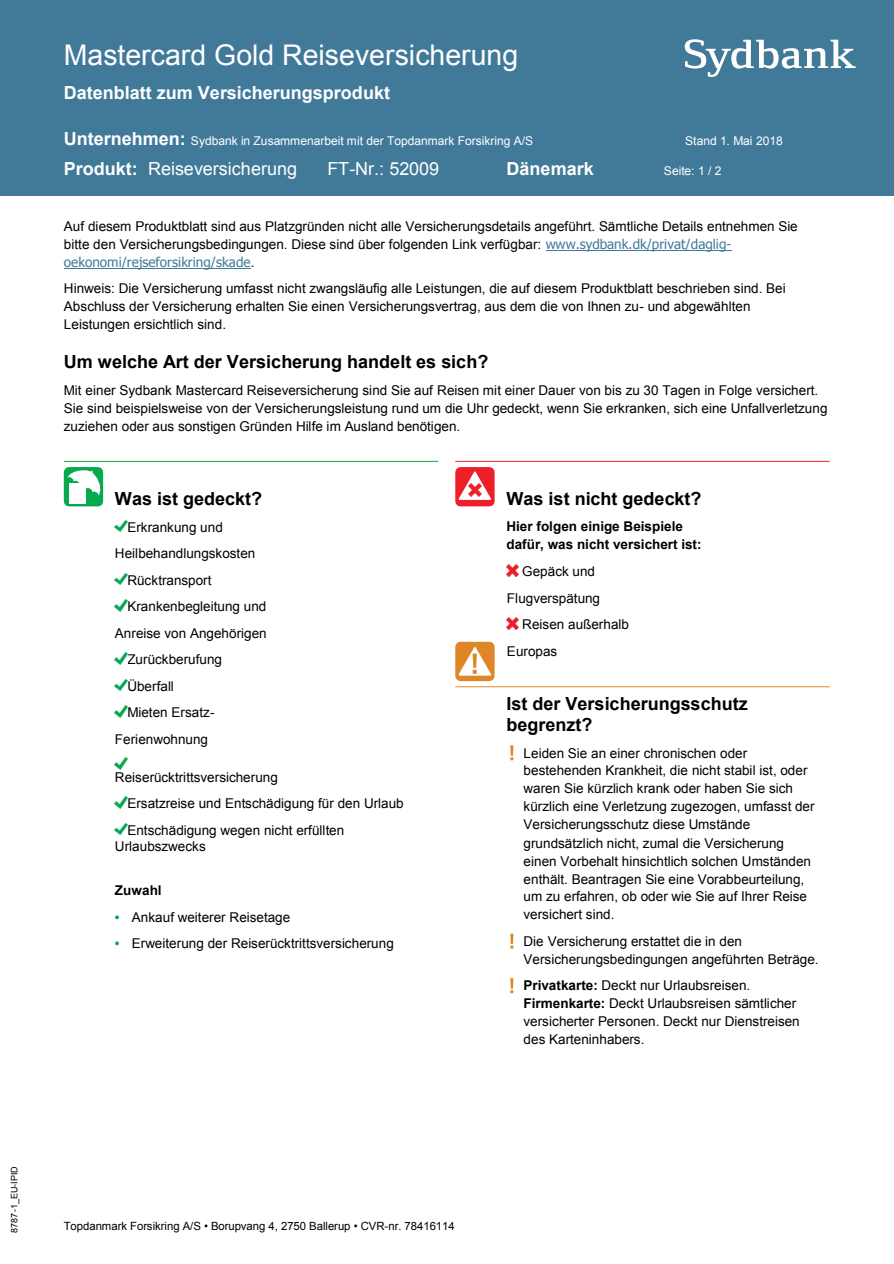
<style>
.page{position:relative;width:894px;height:1264px;background:#fff}
.page>*{position:absolute;margin:0;border:0;box-sizing:border-box;transform-origin:0 0}
.t1{font:28.5px "Arial";color:#fff}
.t2{font:700 18px/20.9px "Arial";color:#000}
.t3{font:700 18px "Arial";color:#fff}
.t4{font:18px "Arial";color:#fff}
.t5{font:13.5px/18px "Arial";letter-spacing:.005em;color:#000}
.t6{font:700 13.5px/18px "Arial";color:#000}
.t7{font:12px "Arial";letter-spacing:-.005em;color:#fff}
.t8{font:11.4px "Arial";color:#000}
.t9{font:9px "Arial";color:#000}
.s1{font-weight:700;font-size:18px}
.s2{font-weight:700}
.s3{font-family:"Tahoma";color:#417a99}
.s4{font-weight:700;color:#09a94e}
</style>
<div class="page">
<div style="left:0;top:0;width:893px;height:196px;background:#417a99"></div>
<hr style="left:64px;top:461px;width:374px;height:1px;background:#09a94e">
<hr style="left:455px;top:461px;width:374px;height:1px;background:#ed212a">
<hr style="left:455px;top:686px;width:374px;height:1px;background:#e18827">
<hr style="left:545px;top:250px;width:186px;height:1px;background:#417a99">
<hr style="left:64px;top:268px;width:187px;height:1px;background:#417a99">
<svg style="left:115px;top:520px;width:12px;height:11px"></svg>
<svg style="left:115px;top:573px;width:12px;height:11px"></svg>
<svg style="left:115px;top:599px;width:12px;height:12px"></svg>
<svg style="left:115px;top:652px;width:12px;height:12px"></svg>
<svg style="left:115px;top:679px;width:12px;height:11px"></svg>
<svg style="left:115px;top:705px;width:12px;height:12px"></svg>
<svg style="left:115px;top:757px;width:12px;height:12px"></svg>
<svg style="left:115px;top:796px;width:12px;height:12px"></svg>
<svg style="left:115px;top:823px;width:12px;height:11px"></svg>
<svg style="left:506px;top:564px;width:12px;height:12px"></svg>
<svg style="left:506px;top:617px;width:12px;height:12px"></svg>
<svg style="left:64px;top:467px;width:39px;height:39px"></svg>
<img style="left:69px;top:483px;width:16px;height:20px">
<svg style="left:455px;top:467px;width:39px;height:39px"></svg>
<svg style="left:510px;top:745px;width:3px;height:15px"></svg>
<svg style="left:510px;top:933px;width:3px;height:15px"></svg>
<svg style="left:510px;top:978px;width:3px;height:14px"></svg>
<svg style="left:455px;top:641px;width:39px;height:40px"></svg>
<svg style="left:684px;top:39px;width:171px;height:38px"></svg>
<p class="t1" style="left:64px;top:39px;width:456px">Mastercard Gold Reiseversicherung</p>
<p class="t3" style="left:64px;top:83px;width:328px">Datenblatt zum Versicherungsprodukt</p>
<p class="t7" style="left:64px;top:134px;width:471px"><span class="s1">Unternehmen:</span> Sydbank in Zusammenarbeit mit der Topdanmark Forsikring A/S</p>
<p class="t7" style="left:685px;top:134px;width:99px">Stand 1. Mai 2018</p>
<p class="t4" style="left:64px;top:158px;width:235px"><span class="s2">Produkt:</span> Reiseversicherung</p>
<p class="t4" style="left:327px;top:158px;width:113px">FT-Nr.: 52009</p>
<p class="t3" style="left:506px;top:158px;width:89px">Dänemark</p>
<p class="t7" style="left:663px;top:164px;width:59px">Seite: 1 / 2</p>
<p class="t5" style="left:64px;top:217px;width:735px">Auf diesem Produktblatt sind aus Platzgründen nicht alle Versicherungsdetails angeführt. Sämtliche Details entnehmen Sie bitte den Versicherungsbedingungen. Diese sind über folgenden Link verfügbar: <span class="s3">www.sydbank.dk/privat/daglig&shy;oekonomi/rejseforsikring/skade</span>.</p>
<p class="t5" style="left:64px;top:279px;width:723px">Hinweis: Die Versicherung umfasst nicht zwangsläufig alle Leistungen, die auf diesem Produktblatt beschrieben sind. Bei<br>Abschluss der Versicherung erhalten Sie einen Versicherungsvertrag, aus dem die von Ihnen zu- und abgewählten<br>Leistungen ersichtlich sind.</p>
<h1 class="t2" style="left:64px;top:351px;width:426px">Um welche Art der Versicherung handelt es sich?</h1>
<p class="t5" style="left:64px;top:381px;width:765px">Mit einer Sydbank Mastercard Reiseversicherung sind Sie auf Reisen mit einer Dauer von bis zu 30 Tagen in Folge versichert.<br>Sie sind beispielsweise von der Versicherungsleistung rund um die Uhr gedeckt, wenn Sie erkranken, sich eine Unfallverletzung zuziehen oder aus sonstigen Gründen Hilfe im Ausland benötigen.</p>
<h1 class="t2" style="left:115px;top:488px;width:149px">Was ist gedeckt?</h1>
<p class="t5" style="left:127px;top:518px;width:97px">Erkrankung und</p>
<p class="t5" style="left:115px;top:544px;width:142px">Heilbehandlungskosten</p>
<p class="t5" style="left:127px;top:571px;width:86px">Rücktransport</p>
<p class="t5" style="left:127px;top:597px;width:140px">Krankenbegleitung und</p>
<p class="t5" style="left:115px;top:624px;width:153px">Anreise von Angehörigen</p>
<p class="t5" style="left:127px;top:650px;width:96px">Zurückberufung</p>
<p class="t5" style="left:127px;top:676px;width:48px">Überfall</p>
<p class="t5" style="left:115px;top:699px;width:101px;line-height:26.7px;text-indent:12px">Mieten Ersatz-<br>Ferienwohnung</p>
<p class="t5" style="left:115px;top:768px;width:164px">Reiserücktrittsversicherung</p>
<p class="t5" style="left:127px;top:794px;width:278px">Ersatzreise und Entschädigung für den Urlaub</p>
<p class="t5" style="left:115px;top:822px;width:231px;line-height:15.6px;text-indent:12px">Entschädigung wegen nicht erfüllten<br>Urlaubszwecks</p>
<h2 class="t6" style="left:115px;top:880px;width:48px">Zuwahl</h2>
<p class="t5" style="left:115px;top:907px;width:177px"><span class="s4">•</span> Ankauf weiterer Reisetage</p>
<p class="t5" style="left:115px;top:934px;width:281px"><span class="s4">•</span> Erweiterung der Reiserücktrittsversicherung</p>
<h1 class="t2" style="left:506px;top:488px;width:197px">Was ist nicht gedeckt?</h1>
<h2 class="t6" style="left:506px;top:517px;width:196px">Hier folgen einige Beispiele dafür, was nicht versichert ist:</h2>
<p class="t5" style="left:522px;top:562px;width:74px">Gepäck und</p>
<p class="t5" style="left:507px;top:589px;width:95px">Flugverspätung</p>
<p class="t5" style="left:522px;top:615px;width:108px">Reisen außerhalb</p>
<p class="t5" style="left:507px;top:642px;width:52px">Europas</p>
<h1 class="t2" style="left:506px;top:693px;width:243px">Ist der Versicherungsschutz begrenzt?</h1>
<p class="t5" style="left:523px;top:743px;width:292px">Leiden Sie an einer chronischen oder bestehenden Krankheit, die nicht stabil ist, oder waren Sie kürzlich krank oder haben Sie sich kürzlich eine Verletzung zugezogen, umfasst der Versicherungsschutz diese Umstände grundsätzlich nicht, zumal die Versicherung einen Vorbehalt hinsichtlich solchen Umständen enthält. Beantragen Sie eine Vorabbeurteilung, um zu erfahren, ob oder wie Sie auf Ihrer Reise versichert sind.</p>
<p class="t5" style="left:523px;top:931px;width:296px">Die Versicherung erstattet die in den<br>Versicherungsbedingungen angeführten Beträge.</p>
<p class="t5" style="left:523px;top:976px;width:278px"><span class="s2">Privatkarte:</span> Deckt nur Urlaubsreisen.<br><span class="s2">Firmenkarte:</span> Deckt Urlaubsreisen sämtlicher versicherter Personen. Deckt nur Dienstreisen des Karteninhabers.</p>
<p class="t9" style="left:9px;top:1232px;width:68px;rotate:-90deg">8787-1_EU-IPID</p>
<p class="t8" style="left:64px;top:1218px;width:392px">Topdanmark Forsikring A/S • Borupvang 4, 2750 Ballerup • CVR-nr. 78416114</p>
</div>
